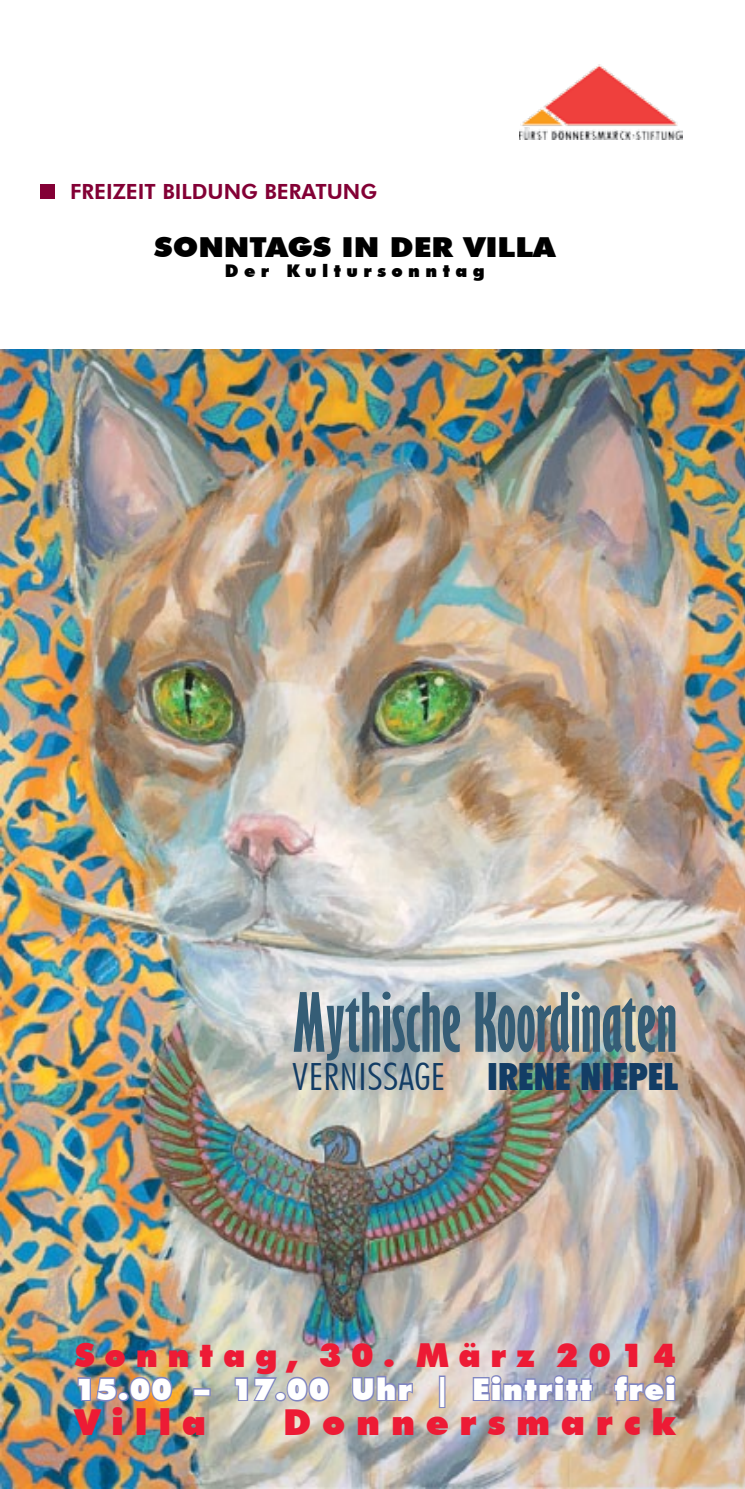
<style>
.page{position:relative;width:745px;height:1489px;background:#fff}
.page>*{position:absolute;margin:0;border:0;box-sizing:border-box;transform-origin:0 0}
.t1{font:700 extra-condensed 75px "Gill Sans";color:#355d76}
.t2{font:900 condensed 37.5px "Futura BT";color:#133d65}
.t3{font:900 35.75px "Futura BT";letter-spacing:.3em;color:#ed1b35}
.t4{font:900 33px "Futura BT";letter-spacing:.295em;color:#ed1b35}
.t5{font:900 30px "Futura BT";letter-spacing:.04em;color:#fff}
.t6{font:900 27.5px "Futura BT";color:#000;scale:1.1 1}
.t7{font:800 21px "Futura BT";color:#830035}
.t8{font:900 17.5px "Futura BT";letter-spacing:.31em;color:#000}
.s1{font-weight:300}
</style>
<div class="page">
<img style="left:0;top:349px;width:744px;height:1139px">
<img style="left:519px;top:64px;width:163px;height:76px">
<div style="left:40px;top:184px;width:15px;height:15px;background:#830035"></div>
<img style="left:76px;top:1375px;width:98px;height:27px">
<div style="left:193px;top:1387px;width:17px;height:8px;border:2px solid #7f85c1"></div>
<svg style="left:233px;top:1375px;width:97px;height:27px"></svg>
<svg style="left:350px;top:1374px;width:64px;height:29px"></svg>
<div style="left:438px;top:1375px;width:7px;height:32px;border:2px solid #7f85c1"></div>
<svg style="left:471px;top:1373px;width:122px;height:28px"></svg>
<svg style="left:612px;top:1373px;width:65px;height:30px"></svg>
<p class="t7" style="left:70px;top:179px;width:308px">FREIZEIT BILDUNG BERATUNG</p>
<p class="t6" style="left:154px;top:231px;width:366px">Sonntags in der Villa</p>
<p class="t8" style="left:225px;top:260px;width:261px">Der Kultursonntag</p>
<h1 class="t1" style="left:292px;top:976px;width:386px">Mythische Koordinaten</h1>
<p class="t2" style="left:292px;top:1053px;width:387px"><span class="s1">VERNISSAGE</span> IRENE NIEPEL</p>
<p class="t4" style="left:75px;top:1334px;width:602px">Sonntag, 30. März 2014</p>
<p class="t5" style="left:75px;top:1370px;width:602px">15.00 – 17.00 Uhr | Eintritt frei</p>
<p class="t3" style="left:75px;top:1400px;width:133px">Villa</p>
<p class="t3" style="left:283px;top:1400px;width:394px">Donnersmarck</p>
</div>
